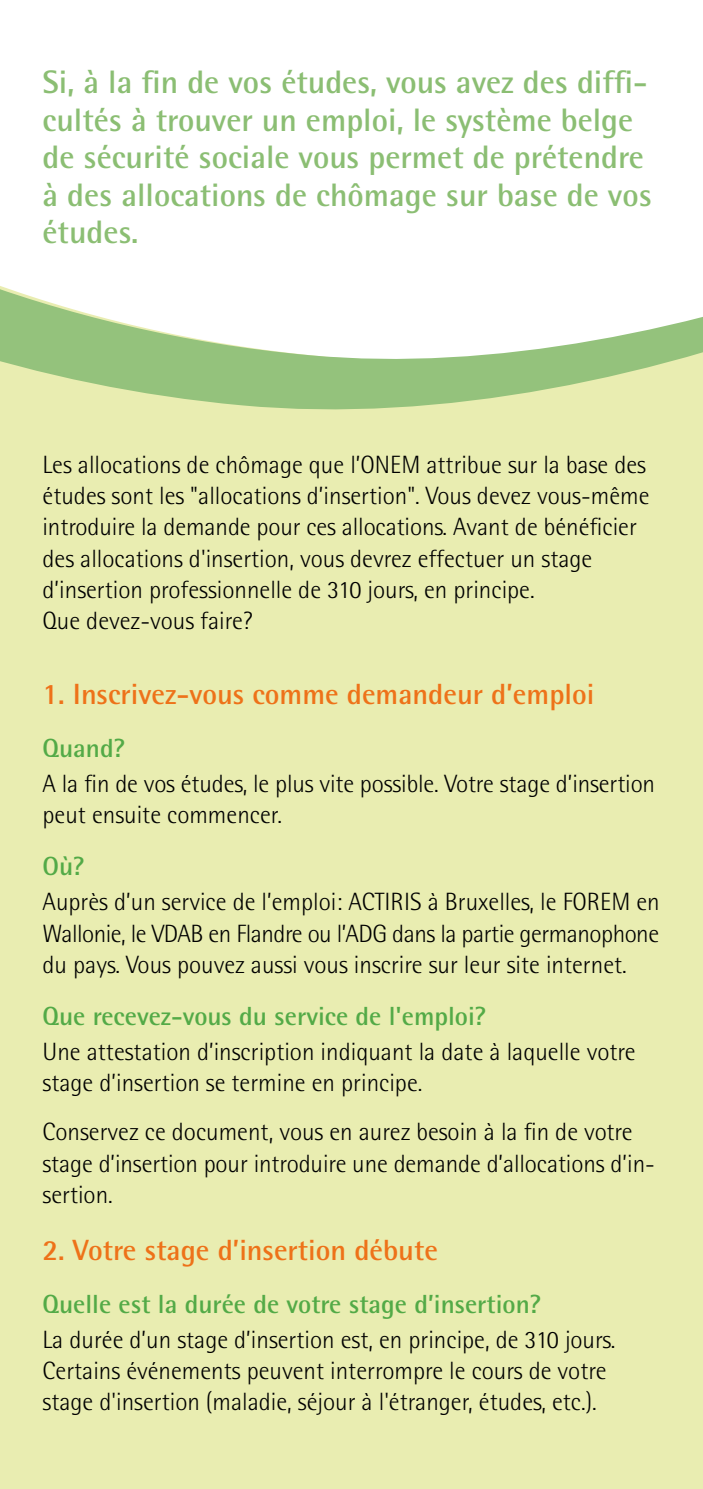
<style>
.page{position:relative;width:703px;height:1489px;background:#fff}
.page>*{position:absolute;margin:0;border:0;box-sizing:border-box;transform-origin:0 0}
.Introductie{font:700 32.5px/37.5px "Rotis Semi Sans";color:#8bbe73}
.Ondertitel_groot{font:700 29.25px "Rotis Semi Sans";color:#ee7219}
.Ondertitel_klein{font:700 26.25px "Rotis Semi Sans";color:#53aa47}
.Body{font:300 25px/31.2px "Rotis Semi Sans";color:#000}
.Body_met_1_bolletje{font:300 25px/31.2px "Rotis Semi Sans";color:#000}
</style>
<div class="page">
<div style="left:0;top:0;width:702px;height:1488px;background:#e9edb1"></div>
<svg style="left:0;top:0;width:702px;height:410px;background:#f0f6ea"></svg>
<p class="Introductie" style="left:43px;top:63px;width:610px">Si, à la fin de vos études, vous avez des diffi&shy;cultés à trouver un emploi, le système belge de sécurité sociale vous permet de prétendre à des allocations de chômage sur base de vos études.</p>
<p class="Body" style="left:43px;top:449px;width:608px">Les allocations de chômage que l’ONEM attribue sur la base des études sont les "allocations d’insertion". Vous devez vous-même introduire la demande pour ces allocations. Avant de bénéficier des allocations d'insertion, vous devrez effectuer un stage d’insertion professionnelle de 310 jours, en principe.<br>Que devez-vous faire?</p>
<p class="Ondertitel_groot" style="left:43px;top:676px;width:553px">1. Inscrivez-vous comme demandeur d’emploi</p>
<p class="Ondertitel_klein" style="left:43px;top:731px;width:84px">Quand?</p>
<p class="Body" style="left:43px;top:767px;width:613px">A la fin de vos études, le plus vite possible. Votre stage d’insertion peut ensuite commencer.</p>
<p class="Ondertitel_klein" style="left:43px;top:850px;width:44px">Où?</p>
<p class="Body" style="left:43px;top:886px;width:618px;text-align:justify">Auprès d’un service de l’emploi: ACTIRIS à Bruxelles, le FOREM en Wallonie, le VDAB en Flandre ou l’ADG dans la partie germanophone du pays. Vous pouvez aussi vous inscrire sur leur site internet.</p>
<p class="Ondertitel_klein" style="left:43px;top:1000px;width:445px">Que recevez-vous du service de l'emploi?</p>
<p class="Body_met_1_bolletje" style="left:43px;top:1036px;width:594px">Une attestation d’inscription indiquant la date à laquelle votre stage d’insertion se termine en principe.</p>
<p class="Body_met_1_bolletje" style="left:43px;top:1116px;width:613px">Conservez ce document, vous en aurez besoin à la fin de votre stage d’insertion pour introduire une demande d’allocations d’in&shy;sertion.</p>
<p class="Ondertitel_groot" style="left:43px;top:1232px;width:396px">2. Votre stage d’insertion débute</p>
<p class="Ondertitel_klein" style="left:43px;top:1287px;width:500px">Quelle est la durée de votre stage d’insertion?</p>
<p class="Body" style="left:43px;top:1323px;width:574px">La durée d’un stage d’insertion est, en principe, de 310 jours.<br>Certains événements peuvent interrompre le cours de votre stage d'insertion (maladie, séjour à l'étranger, études, etc.).</p>
</div>
